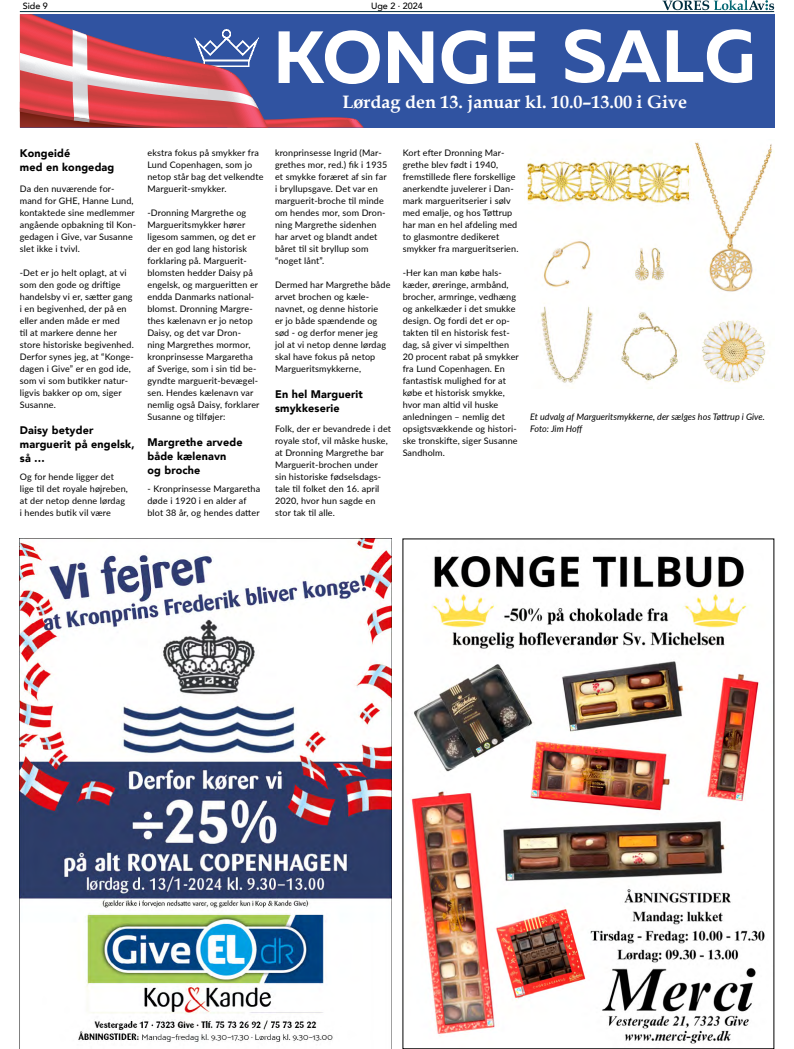
<style>
.page{position:relative;width:794px;height:1049px;background:#fff}
.page>*{position:absolute;margin:0;border:0;box-sizing:border-box;transform-origin:0 0}
.t1{font:700 73.7px "Muller";color:#fff}
.t2{font:700 18px "Book Antiqua";color:#fff}
.t3{font:900 11px/14px "Avenir";letter-spacing:.015em;color:#000}
.t4{font:9px/12px "Lato";letter-spacing:.015em;color:#000}
.t5{font:italic 9px/12px "Lato";color:#000}
.t6{font:500 9px "Avenir";color:#000}
</style>
<div class="page">
<hr style="left:20px;top:11px;width:754px;height:1px;background:#002a3e">
<svg style="left:662px;top:0;width:112px;height:10px"></svg>
<img style="left:411px;top:556px;width:354px;height:488px">
<img style="left:20px;top:539px;width:371px;height:503px">
<div style="left:20px;top:14px;width:754px;height:114px;background:#3053a1"></div>
<svg style="left:20px;top:14px;width:344px;height:114px"></svg>
<img style="left:524px;top:142px;width:248px;height:241px">
<p class="t6" style="left:23px;top:-2px;width:27px">Side 9</p>
<p class="t6" style="left:371px;top:-2px;width:53px">Uge 2 · 2024</p>
<h1 class="t1" style="left:273px;top:11px;width:484px">KONGE SALG</h1>
<h2 class="t2" style="left:342px;top:91px;width:346px">Lørdag den 13. januar kl. 10.0–13.00 i Give</h2>
<p class="t3" style="left:20px;top:146px;width:96px">Kongeidé<br>med en kongedag</p>
<p class="t4" style="left:20px;top:182px;width:118px">Da den nuværende for&shy;mand for GHE, Hanne Lund, kontaktede sine medlemmer angående opbakning til Kon&shy;gedagen i Give, var Susanne slet ikke i tvivl.</p>
<p class="t4" style="left:20px;top:266px;width:115px">-Det er jo helt oplagt, at vi som den gode og driftige handelsby vi er, sætter gang i en begivenhed, der på en eller anden måde er med<br>til at markere denne her store historiske begivenhed.<br>Derfor synes jeg, at “Konge&shy;dagen i Give” er en god ide, som vi som butikker natur&shy;ligvis bakker op om, siger<br>Susanne.</p>
<p class="t3" style="left:20px;top:423px;width:116px">Daisy betyder marguerit på engelsk, så …</p>
<p class="t4" style="left:20px;top:470px;width:110px">Og for hende ligger det lige til det royale højreben, at der netop denne lørdag i hendes butik vil være</p>
<p class="t4" style="left:275px;top:146px;width:114px">kronprinsesse Ingrid (Mar&shy;grethes mor, red.) fik i 1935 et smykke foræret af sin far i bryllupsgave. Det var en marguerit-broche til minde om hendes mor, som Dron&shy;ning Margrethe sidenhen har arvet og blandt andet båret til sit bryllup som “noget lånt”.</p>
<p class="t4" style="left:275px;top:278px;width:117px">Dermed har Margrethe både arvet brochen og kæle&shy;navnet, og denne historie<br>er jo både spændende og sød - og derfor mener jeg<br>jol at vi netop denne lørdag skal have fokus på netop<br>Margueritsmykkerne,</p>
<p class="t3" style="left:275px;top:387px;width:89px">En hel Marguerit smykkeserie</p>
<p class="t4" style="left:275px;top:422px;width:118px">Folk, der er bevandrede i det royale stof, vil måske huske, at Dronning Margrethe bar<br>Marguerit-brochen under sin historiske fødselsdags&shy;tale til folket den 16. april<br>2020, hvor hun sagde en stor tak til alle.</p>
<p class="t4" style="left:147px;top:146px;width:118px">ekstra fokus på smykker fra<br>Lund Copenhagen, som jo netop står bag det velkendte<br>Marguerit-smykker.</p>
<p class="t4" style="left:147px;top:206px;width:114px">-Dronning Margrethe og<br>Margueritsmykker hører ligesom sammen, og det er der en god lang historisk forklaring på. Marguerit&shy;blomsten hedder Daisy på engelsk, og margueritten er endda Danmarks national&shy;blomst. Dronning Margre&shy;thes kælenavn er jo netop<br>Daisy, og det var Dron&shy;ning Margrethes mormor, kronprinsesse Margaretha af Sverige, som i sin tid be&shy;gyndte marguerit-bevægel&shy;sen. Hendes kælenavn var nemlig også Daisy, forklarer<br>Susanne og tilføjer:</p>
<p class="t3" style="left:147px;top:435px;width:97px">Margrethe arvede både kælenavn og broche</p>
<p class="t4" style="left:147px;top:482px;width:114px">- Kronprinsesse Margaretha døde i 1920 i en alder af blot 38 år, og hendes datter</p>
<p class="t4" style="left:403px;top:146px;width:117px">Kort efter Dronning Mar&shy;grethe blev født i 1940, fremstillede flere forskellige anerkendte juvelerer i Dan&shy;mark margueritserier i sølv med emalje, og hos Tøttrup har man en hel afdeling med to glasmontre dedikeret smykker fra margueritserien.</p>
<p class="t4" style="left:403px;top:266px;width:118px">-Her kan man købe hals&shy;kæder, øreringe, armbånd, brocher, armringe, vedhæng og ankelkæder i det smukke design. Og fordi det er op&shy;takten til en historisk fest&shy;dag, så giver vi simpelthen<br>20 procent rabat på smykker fra Lund Copenhagen. En fantastisk mulighed for at købe et historisk smykke, hvor man altid vil huske anledningen – nemlig det opsigtsvækkende og histori&shy;ske tronskifte, siger Susanne<br>Sandholm.</p>
<p class="t5" style="left:530px;top:410px;width:236px">Et udvalg af Margueritsmykkerne, der sælges hos Tøttrup i Give.<br>Foto: Jim Hoff</p>
</div>
